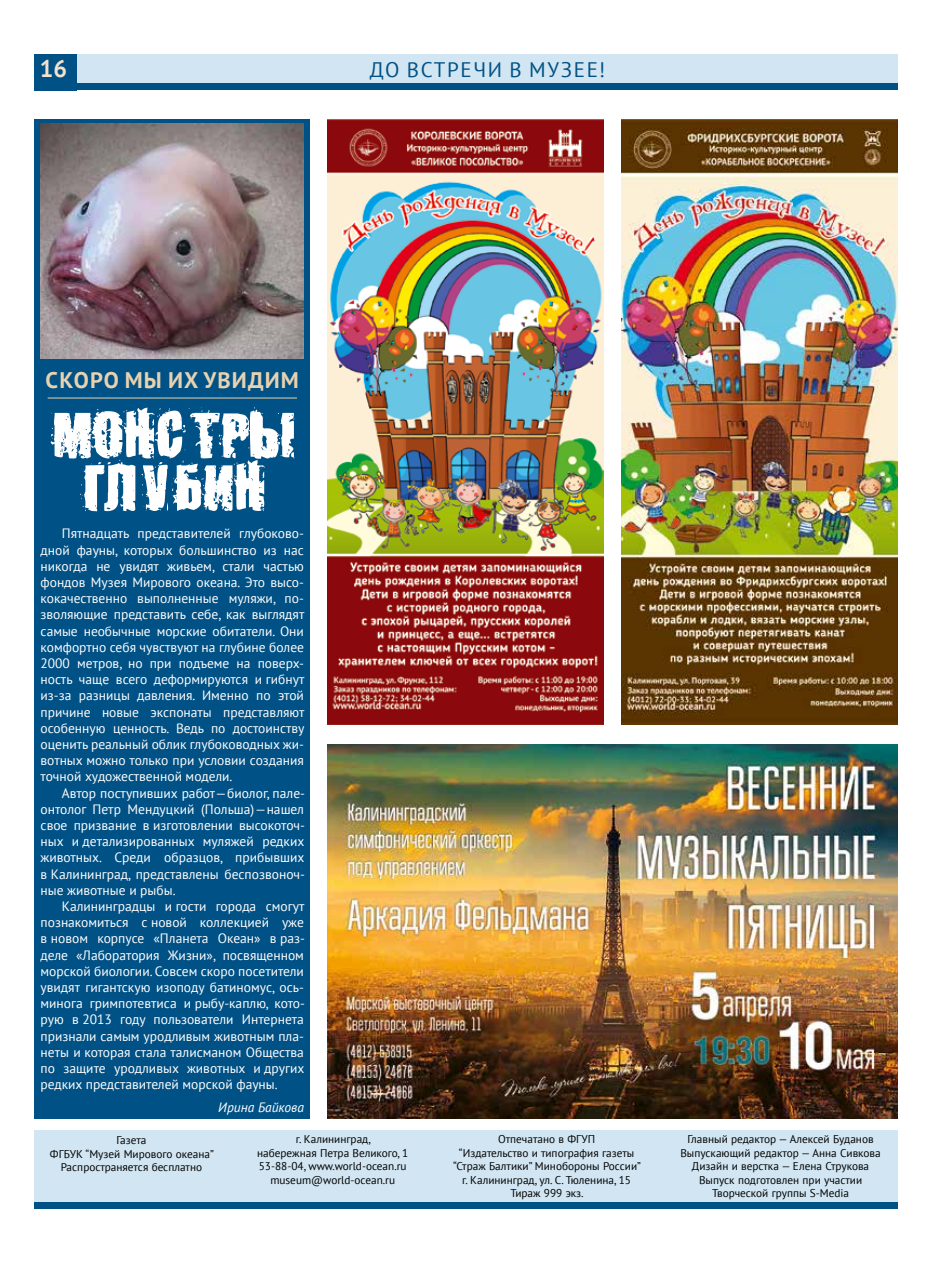
<style>
.page{position:relative;width:936px;height:1263px;background:#fff}
.page>*{position:absolute;margin:0;border:0;box-sizing:border-box;transform-origin:0 0}
.t1{font:55.5px/52.5px "Beast Impacted";letter-spacing:-.03em;color:#fff;text-align:center}
.t2{font:700 24px "PT Sans";color:#f1e3cf}
.t3{font:700 22.5px "PT Sans";letter-spacing:.05em;color:#e8d2b0}
.t4{font:21px "PT Sans";letter-spacing:.08em;color:#005185}
.t5{font:13.5px/16.2px "PT Sans";color:#fff;text-align:justify}
.t6{font:italic 13.5px "PT Sans";color:#fff}
.t7{font:11.25px/13.5px "PT Sans";color:#000;text-align:center}
</style>
<div class="page">
<div style="left:76px;top:54px;width:821px;height:30px;background:#d1e6f2"></div>
<div style="left:34px;top:54px;width:43px;height:36px;background:#005185"></div>
<div style="left:76px;top:84px;width:821px;height:6px;background:#005185"></div>
<div style="left:34px;top:1130px;width:863px;height:72px;background:#d1e6f2"></div>
<div style="left:34px;top:1202px;width:863px;height:7px;background:#005185"></div>
<div style="left:34px;top:119px;width:276px;height:999px;background:#005185"></div>
<img style="left:41px;top:123px;width:262px;height:236px">
<img style="left:328px;top:120px;width:275px;height:604px">
<img style="left:328px;top:744px;width:569px;height:374px">
<img style="left:621px;top:120px;width:276px;height:604px">
<hr style="left:48px;top:398px;width:249px;height:1px;background:#e8d2b0">
<h2 class="t2" style="left:40px;top:53px;width:29px">16</h2>
<h3 class="t4" style="left:370px;top:56px;width:237px">ДО ВСТРЕЧИ В МУЗЕЕ!</h3>
<h3 class="t3" style="left:46px;top:365px;width:255px">СКОРО МЫ ИХ УВИДИМ</h3>
<h1 class="t1" style="left:50px;top:408px;width:246px">МОНСТРЫ<br>ГЛУБИН</h1>
<p class="t5" style="left:41px;top:525px;width:265px;text-indent:21px">Пятнадцать представителей глубоково&shy;дной фауны, которых большинство из нас никогда не увидят живьем, стали частью фондов Музея Мирового океана. Это высо&shy;кокачественно выполненные муляжи, по&shy;зволяющие представить себе, как выглядят самые необычные морские обитатели. Они комфортно себя чувствуют на глубине более 2000 метров, но при подъеме на поверх&shy;ность чаще всего деформируются и гибнут из-за разницы давления. Именно по этой причине новые экспонаты представляют особенную ценность. Ведь по достоинству оценить реальный облик глубоководных жи&shy;вотных можно только при условии создания точной художественной модели.</p>
<p class="t5" style="left:41px;top:784px;width:266px;text-indent:21px">Автор поступивших работ— биолог, пале&shy;онтолог Петр Мендуцкий (Польша)— нашел свое призвание в изготовлении высокоточ&shy;ных и детализированных муляжей редких животных. Среди образцов, прибывших в Калининград, представлены беспозвоноч&shy;ные животные и рыбы.</p>
<p class="t5" style="left:41px;top:898px;width:266px;text-indent:21px">Калининградцы и гости города смогут познакомиться с новой коллекцией уже в новом корпусе «Планета Океан» в раз&shy;деле «Лаборатория Жизни», посвященном морской биологии. Совсем скоро посетители увидят гигантскую изоподу батиномус, ось&shy;минога гримпотевтиса и рыбу-каплю, кото&shy;рую в 2013 году пользователи Интернета признали самым уродливым животным пла&shy;неты и которая стала талисманом Общества по защите уродливых животных и других редких представителей морской фауны.</p>
<p class="t6" style="left:218px;top:1098px;width:87px">Ирина Байкова</p>
<p class="t7" style="left:50px;top:1133px;width:165px">Газета<br>ФГБУК “Музей Мирового океана”<br>Распространяется бесплатно</p>
<p class="t7" style="left:257px;top:1132px;width:153px">г. Калининград,<br>набережная Петра Великого, 1<br>53-88-04, www.world-ocean.ru museum@world-ocean.ru</p>
<p class="t7" style="left:453px;top:1132px;width:189px">Отпечатано в ФГУП<br>“Издательство и типография газеты “Страж Балтики” Минобороны России” г. Калининград, ул. С. Тюленина, 15<br>Тираж 999 экз.</p>
<p class="t7" style="left:680px;top:1132px;width:202px">Главный редактор — Алексей Буданов<br>Выпускающий редактор — Анна Сивкова<br>Дизайн и верстка — Елена Струкова<br>Выпуск подготовлен при участии<br>Творческой группы S-Media</p>
</div>
